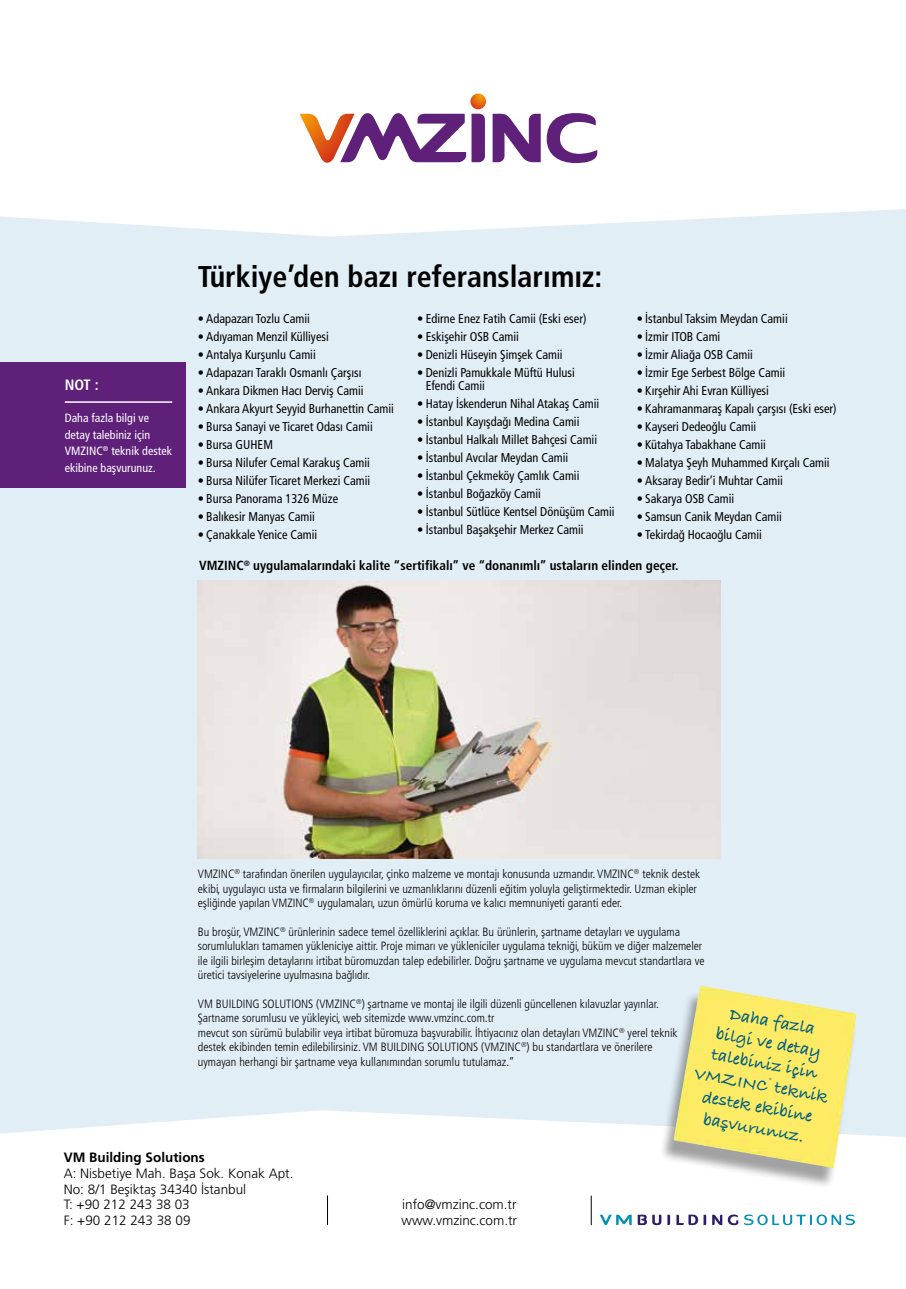
<style>
.page{position:relative;width:906px;height:1289px;background:#fff}
.page>*{position:absolute;margin:0;border:0;box-sizing:border-box;transform-origin:0 0}
.t1{font:700 condensed 30px "Frutiger LT Pro";color:#000}
.t2{font:700 18px/21.6px "Bradley Hand ITCTT";color:#035e80;text-align:center}
.t3{font:700 condensed 15px "Frutiger LT Pro";color:#fff}
.t4{font:300 13.5px/15.8px "Frutiger LT Pro";color:#000}
.t5{font:700 13.5px "Frutiger LT Pro";color:#000}
.t6{font:700 condensed 13.2px "Frutiger LT Pro";color:#000}
.t7{font:condensed 12.75px/13.5px "Frutiger LT Pro";color:#000}
.t8{font:300 condensed 12px/14.4px "Frutiger LT Pro";color:#000}
.t9{font:condensed 12px/16.5px "Frutiger LT Pro";color:#fff}
</style>
<div class="page">
<div style="left:0;top:236px;width:906px;height:900px;background:#e1eef5"></div>
<svg style="left:0;top:93px;width:906px;height:143px"></svg>
<svg style="left:492px;top:114px;width:49px;height:48px"></svg>
<svg style="left:547px;top:113px;width:50px;height:50px"></svg>
<svg style="left:299px;top:113px;width:186px;height:50px"></svg>
<svg style="left:470px;top:94px;width:16px;height:15px"></svg>
<img style="left:198px;top:580px;width:523px;height:278px">
<div style="left:658px;top:990px;width:199px;height:198px;background:#000;opacity:.37"></div>
<img style="left:673px;top:985px;width:183px;height:183px">
<div style="left:0;top:363px;width:185px;height:125px;background:#5f207a"></div>
<hr style="left:65px;top:401px;width:107px;height:2px;background:#fff">
<svg style="left:327px;top:1195px;width:1px;height:29px"></svg>
<hr style="left:591px;top:1195px;width:1px;height:30px;background:#000">
<svg style="left:637px;top:1214px;width:24px;height:11px"></svg>
<svg style="left:676px;top:1214px;width:30px;height:10px"></svg>
<svg style="left:667px;top:1214px;width:3px;height:10px"></svg>
<svg style="left:712px;top:1214px;width:10px;height:10px"></svg>
<svg style="left:728px;top:1214px;width:10px;height:11px"></svg>
<svg style="left:744px;top:1214px;width:111px;height:11px"></svg>
<svg style="left:600px;top:1214px;width:31px;height:11px"></svg>
<p class="t3" style="left:65px;top:375px;width:35px">NOT :</p>
<p class="t9" style="left:65px;top:410px;width:109px">Daha fazla bilgi ve detay talebiniz için<br>VMZINC<sup>®</sup> teknik destek ekibine başvurunuz.</p>
<h1 class="t1" style="left:198px;top:259px;width:406px">Türkiye’den bazı referanslarımız:</h1>
<p class="t7" style="left:198px;top:311px;width:113px">• Adapazarı Tozlu Camii</p>
<p class="t7" style="left:198px;top:329px;width:132px">• Adıyaman Menzil Külliyesi</p>
<p class="t7" style="left:198px;top:347px;width:119px">• Antalya Kurşunlu Camii</p>
<p class="t7" style="left:198px;top:365px;width:165px">• Adapazarı Taraklı Osmanlı Çarşısı</p>
<p class="t7" style="left:198px;top:383px;width:167px">• Ankara Dikmen Hacı Derviş Camii</p>
<p class="t7" style="left:198px;top:401px;width:198px">• Ankara Akyurt Seyyid Burhanettin Camii</p>
<p class="t7" style="left:198px;top:419px;width:176px">• Bursa Sanayi ve Ticaret Odası Camii</p>
<p class="t7" style="left:198px;top:437px;width:77px">• Bursa GUHEM</p>
<p class="t7" style="left:198px;top:455px;width:174px">• Bursa Nilufer Cemal Karakuş Camii</p>
<p class="t7" style="left:198px;top:473px;width:174px">• Bursa Nilüfer Ticaret Merkezi Camii</p>
<p class="t7" style="left:198px;top:491px;width:142px">• Bursa Panorama 1326 Müze</p>
<p class="t7" style="left:198px;top:509px;width:119px">• Balıkesir Manyas Camii</p>
<p class="t7" style="left:198px;top:527px;width:121px">• Çanakkale Yenice Camii</p>
<p class="t7" style="left:417px;top:311px;width:171px">• Edirne Enez Fatih Camii (Eski eser)</p>
<p class="t7" style="left:417px;top:329px;width:103px">• Eskişehir OSB Camii</p>
<p class="t7" style="left:417px;top:347px;width:147px">• Denizli Hüseyin Şimşek Camii</p>
<p class="t7" style="left:426px;top:365px;width:151px;text-indent:-8px">• Denizli Pamukkale Müftü Hulusi<br>Efendi Camii</p>
<p class="t7" style="left:417px;top:397px;width:183px">• Hatay İskenderun Nihal Atakaş Camii</p>
<p class="t7" style="left:417px;top:415px;width:164px">• İstanbul Kayışdağı Medina Camii</p>
<p class="t7" style="left:417px;top:433px;width:181px">• İstanbul Halkalı Millet Bahçesi Camii</p>
<p class="t7" style="left:417px;top:451px;width:152px">• İstanbul Avcılar Meydan Camii</p>
<p class="t7" style="left:417px;top:469px;width:164px">• İstanbul Çekmeköy Çamlık Camii</p>
<p class="t7" style="left:417px;top:487px;width:125px">• İstanbul Boğazköy Camii</p>
<p class="t7" style="left:417px;top:505px;width:199px">• İstanbul Sütlüce Kentsel Dönüşüm Camii</p>
<p class="t7" style="left:417px;top:523px;width:168px">• İstanbul Başakşehir Merkez Camii</p>
<p class="t7" style="left:637px;top:311px;width:152px">• İstanbul Taksim Meydan Camii</p>
<p class="t7" style="left:637px;top:329px;width:85px">• İzmir ITOB Cami</p>
<p class="t7" style="left:637px;top:347px;width:118px">• İzmir Aliağa OSB Camii</p>
<p class="t7" style="left:637px;top:365px;width:150px">• İzmir Ege Serbest Bölge Camii</p>
<p class="t7" style="left:637px;top:383px;width:134px">• Kırşehir Ahi Evran Külliyesi</p>
<p class="t7" style="left:637px;top:401px;width:201px">• Kahramanmaraş Kapalı çarşısı (Eski eser)</p>
<p class="t7" style="left:637px;top:419px;width:121px">• Kayseri Dedeoğlu Camii</p>
<p class="t7" style="left:637px;top:437px;width:131px">• Kütahya Tabakhane Camii</p>
<p class="t7" style="left:637px;top:455px;width:194px">• Malatya Şeyh Muhammed Kırçalı Camii</p>
<p class="t7" style="left:637px;top:473px;width:148px">• Aksaray Bedir’i Muhtar Camii</p>
<p class="t7" style="left:637px;top:491px;width:99px">• Sakarya OSB Camii</p>
<p class="t7" style="left:637px;top:509px;width:147px">• Samsun Canik Meydan Camii</p>
<p class="t7" style="left:637px;top:527px;width:127px">• Tekirdağ Hocaoğlu Camii</p>
<p class="t6" style="left:199px;top:557px;width:481px">VMZINC<sup>®</sup> uygulamalarındaki kalite “sertifikalı” ve “donanımlı” ustaların elinden geçer.</p>
<p class="t8" style="left:198px;top:867px;width:504px">VMZINC<sup>®</sup> tarafından önerilen uygulayıcılar, çinko malzeme ve montajı konusunda uzmandır. VMZINC<sup>®</sup> teknik destek ekibi, uygulayıcı usta ve firmaların bilgilerini ve uzmanlıklarını düzenli eğitim yoluyla geliştirmektedir. Uzman ekipler eşliğinde yapılan VMZINC<sup>®</sup> uygulamaları, uzun ömürlü koruma ve kalıcı memnuniyeti garanti eder.</p>
<p class="t8" style="left:198px;top:924px;width:508px">Bu broşür, VMZINC<sup>®</sup> ürünlerinin sadece temel özelliklerini açıklar. Bu ürünlerin, şartname detayları ve uygulama sorumlulukları tamamen yükleniciye aittir. Proje mimarı ve yükleniciler uygulama tekniği, büküm ve diğer malzemeler ile ilgili birleşim detaylarını irtibat büromuzdan talep edebilirler. Doğru şartname ve uygulama mevcut standartlara ve üretici tavsiyelerine uyulmasına bağlıdır.</p>
<p class="t8" style="left:198px;top:996px;width:481px">VM BUILDING SOLUTIONS (VMZINC<sup>®</sup>) şartname ve montaj ile ilgili düzenli güncellenen kılavuzlar yayınlar.<br>Şartname sorumlusu ve yükleyici, web sitemizde www.vmzinc.com.tr<br>mevcut son sürümü bulabilir veya irtibat büromuza başvurabilir. İhtiyacınız olan detayları VMZINC<sup>®</sup> yerel teknik destek ekibinden temin edilebilirsiniz. VM BUILDING SOLUTIONS (VMZINC<sup>®</sup>) bu standartlara ve önerilere uymayan herhangi bir şartname veya kullanımından sorumlu tutulamaz.”</p>
<h2 class="t2" style="left:708px;top:997px;width:137px;rotate:10deg">Daha fazla<br>bilgi ve detay talebiniz için<br>VMZINC<sup>®</sup> teknik destek ekibine başvurunuz.</h2>
<p class="t5" style="left:64px;top:1149px;width:143px">VM Building Solutions</p>
<p class="t4" style="left:64px;top:1165px;width:231px">A: Nisbetiye Mah. Başa Sok. Konak Apt.<br>No: 8/1 Beşiktaş 34340 İstanbul<br>T: +90 212 243 38 03<br>F: +90 212 243 38 09</p>
<p class="t4" style="left:401px;top:1196px;width:117px">info@vmzinc.com.tr www.vmzinc.com.tr</p>
</div>
